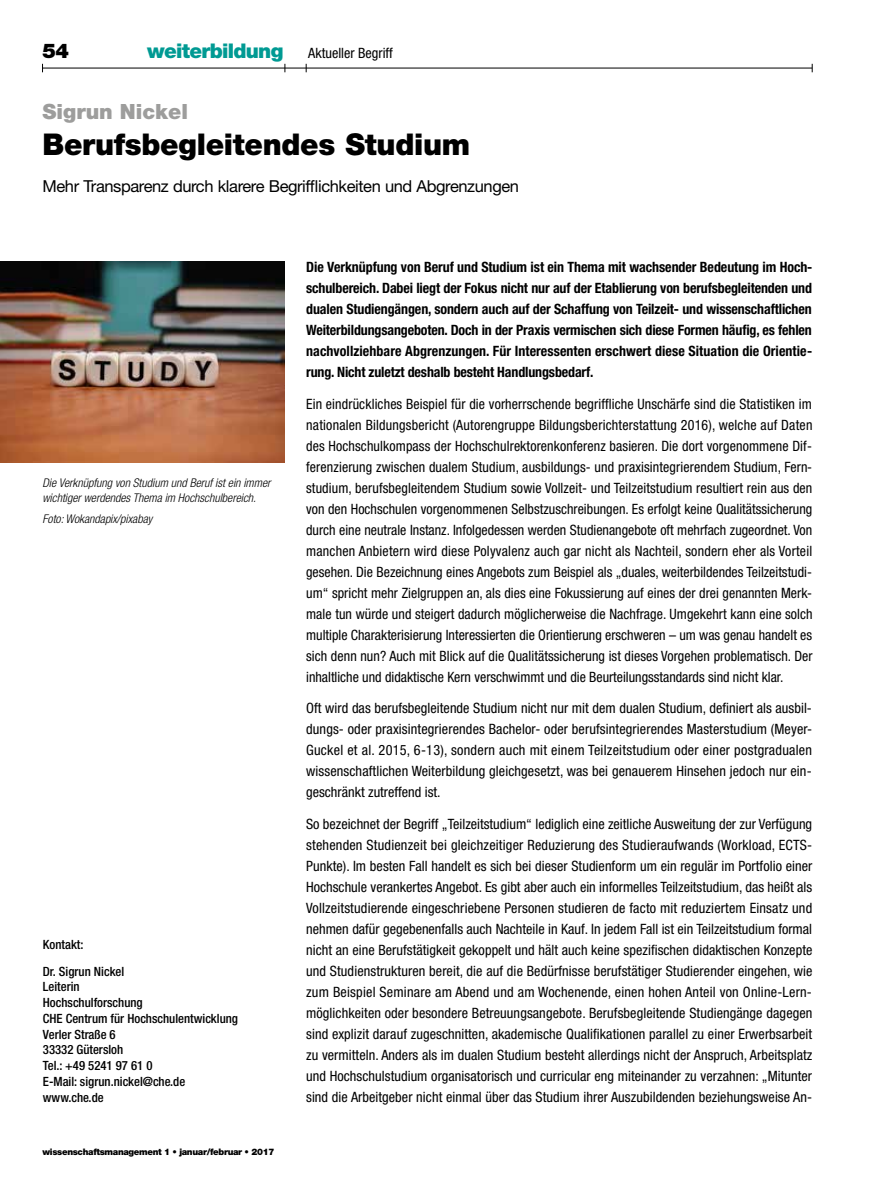
<style>
.page{position:relative;width:893px;height:1191px;background:#fff}
.page>*{position:absolute;margin:0;border:0;box-sizing:border-box;transform-origin:0 0}
.t1{font:900 30px "Helvetica Neue";letter-spacing:-.01em;color:#000}
.t2{font:900 21px "Helvetica Neue";color:#9d9d9c}
.t3{font:900 20.25px "Helvetica Neue";color:#000}
.t4{font:16.5px "Helvetica Neue";letter-spacing:-.025em;color:#000}
.t5{font:condensed 14.25px/21px "Helvetica Neue";color:#000;text-align:justify}
.t6{font:700 condensed 14.25px/21px "Helvetica Neue";letter-spacing:-.01em;color:#000;text-align:justify}
.t7{font:500 condensed 12.75px/15.8px "Helvetica Neue";color:#000}
.t8{font:italic 300 condensed 12px/15px "Helvetica Neue";color:#000}
.t9{font:900 9px "Helvetica Neue";letter-spacing:-.035em;color:#000}
.s1{font-weight:900;font-stretch:normal;font-size:20.25px;color:#009a93}
</style>
<div class="page">
<hr style="left:43px;top:68px;width:769px;height:1px;background:#000">
<img style="left:0;top:261px;width:285px;height:201px">
<h3 class="t3" style="left:43px;top:39px;width:28px">54</h3>
<p class="t5" style="left:147px;top:42px;width:247px"><span class="s1">weiterbildung</span> Aktueller Begriff</p>
<h2 class="t2" style="left:43px;top:99px;width:147px">Sigrun Nickel</h2>
<h1 class="t1" style="left:43px;top:126px;width:429px">Berufsbegleitendes Studium</h1>
<p class="t4" style="left:43px;top:176px;width:478px">Mehr Transparenz durch klarere Begrifflichkeiten und Abgrenzungen</p>
<p class="t8" style="left:43px;top:475px;width:230px">Die Verknüpfung von Studium und Beruf ist ein immer wichtiger werdendes Thema im Hochschulbereich.</p>
<p class="t8" style="left:43px;top:511px;width:111px">Foto: Wokandapix/pixabay</p>
<p class="t7" style="left:43px;top:931px;width:83px;line-height:26.2px">Kontakt:<br>Dr. Sigrun Nickel</p>
<p class="t7" style="left:43px;top:978px;width:197px">Leiterin<br>Hochschulforschung<br>CHE Centrum für Hochschulentwicklung<br>Verler Straße 6<br>33332 Gütersloh<br>Tel.: +49 5241 97 61 0<br>E-Mail: sigrun.nickel@che.de www.che.de</p>
<p class="t9" style="left:43px;top:1146px;width:233px">wissenschaftsmanagement 1 • januar/februar • 2017</p>
<p class="t6" style="left:306px;top:256px;width:507px">Die Verknüpfung von Beruf und Studium ist ein Thema mit wachsender Bedeutung im Hoch&shy;schulbereich. Dabei liegt der Fokus nicht nur auf der Etablierung von berufsbegleitenden und dualen Studiengängen, sondern auch auf der Schaffung von Teilzeit- und wissenschaftlichen Weiterbildungsangeboten. Doch in der Praxis vermischen sich diese Formen häufig, es fehlen nachvollziehbare Abgrenzungen. Für Interessenten erschwert diese Situation die Orientie&shy;rung. Nicht zuletzt deshalb besteht Handlungsbedarf.</p>
<p class="t5" style="left:306px;top:393px;width:508px">Ein eindrückliches Beispiel für die vorherrschende begriffliche Unschärfe sind die Statistiken im nationalen Bildungsbericht (Autorengruppe Bildungsberichterstattung 2016), welche auf Daten des Hochschulkompass der Hochschulrektorenkonferenz basieren. Die dort vorgenommene Dif&shy;ferenzierung zwischen dualem Studium, ausbildungs- und praxisintegrierendem Studium, Fern&shy;studium, berufsbegleitendem Studium sowie Vollzeit- und Teilzeitstudium resultiert rein aus den von den Hochschulen vorgenommenen Selbstzuschreibungen. Es erfolgt keine Qualitätssicherung durch eine neutrale Instanz. Infolgedessen werden Studienangebote oft mehrfach zugeordnet. Von manchen Anbietern wird diese Polyvalenz auch gar nicht als Nachteil, sondern eher als Vorteil gesehen. Die Bezeichnung eines Angebots zum Beispiel als „duales, weiterbildendes Teilzeitstudi&shy;um“ spricht mehr Zielgruppen an, als dies eine Fokussierung auf eines der drei genannten Merk&shy;male tun würde und steigert dadurch möglicherweise die Nachfrage. Umgekehrt kann eine solch multiple Charakterisierung Interessierten die Orientierung erschweren – um was genau handelt es sich denn nun? Auch mit Blick auf die Qualitätssicherung ist dieses Vorgehen problematisch. Der inhaltliche und didaktische Kern verschwimmt und die Beurteilungsstandards sind nicht klar.</p>
<p class="t5" style="left:306px;top:697px;width:508px">Oft wird das berufsbegleitende Studium nicht nur mit dem dualen Studium, definiert als ausbil&shy;dungs- oder praxisintegrierendes Bachelor- oder berufsintegrierendes Masterstudium (Meyer-Guckel et al. 2015, 6-13), sondern auch mit einem Teilzeitstudium oder einer postgradualen wissenschaftlichen Weiterbildung gleichgesetzt, was bei genauerem Hinsehen jedoch nur ein&shy;geschränkt zutreffend ist.</p>
<p class="t5" style="left:306px;top:813px;width:508px">So bezeichnet der Begriff „Teilzeitstudium“ lediglich eine zeitliche Ausweitung der zur Verfügung stehenden Studienzeit bei gleichzeitiger Reduzierung des Studieraufwands (Workload, ECTS-Punkte). Im besten Fall handelt es sich bei dieser Studienform um ein regulär im Portfolio einer Hochschule verankertes Angebot. Es gibt aber auch ein informelles Teilzeitstudium, das heißt als Vollzeitstudierende eingeschriebene Personen studieren de facto mit reduziertem Einsatz und nehmen dafür gegebenenfalls auch Nachteile in Kauf. In jedem Fall ist ein Teilzeitstudium formal nicht an eine Berufstätigkeit gekoppelt und hält auch keine spezifischen didaktischen Konzepte und Studienstrukturen bereit, die auf die Bedürfnisse berufstätiger Studierender eingehen, wie zum Beispiel Seminare am Abend und am Wochenende, einen hohen Anteil von Online-Lern&shy;möglichkeiten oder besondere Betreuungsangebote. Berufsbegleitende Studiengänge dagegen sind explizit darauf zugeschnitten, akademische Qualifikationen parallel zu einer Erwerbsarbeit zu vermitteln. Anders als im dualen Studium besteht allerdings nicht der Anspruch, Arbeitsplatz und Hochschulstudium organisatorisch und curricular eng miteinander zu verzahnen: „Mitunter sind die Arbeitgeber nicht einmal über das Studium ihrer Auszubildenden beziehungsweise An-</p>
</div>
